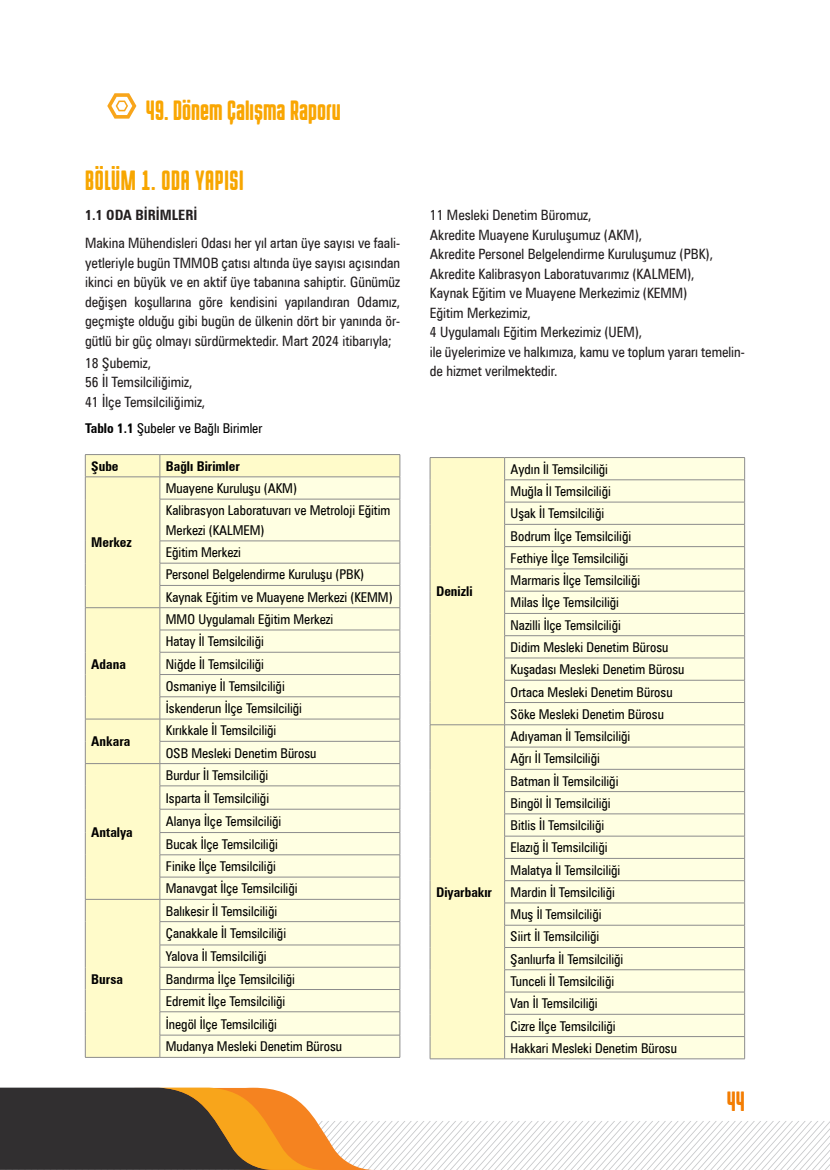
<style>
.page{position:relative;width:830px;height:1170px;background:#fff}
.page>*{position:absolute;margin:0;border:0;box-sizing:border-box;transform-origin:0 0}
.t1{font:21px "Hermano Alto Round";color:#f9a602}
.t2{font:21px "Hermano Alto Round";letter-spacing:.03em;color:#f7a600}
.t3{font:21px "Hermano Alto Round";color:#f37d02}
.t4{font:condensed 14.25px/19.5px "Zurich BT";color:#231f20}
.t5{font:700 condensed 14.25px "Zurich BT";color:#231f20}
.t6{font:condensed 13.5px/22.2px "Zurich BT";color:#000}
.t7{font:700 condensed 13.5px "Zurich BT";color:#000}
.s1{font-weight:700}
</style>
<div class="page">
<img style="left:374px;top:1121px;width:450px;height:48px">
<img style="left:323px;top:1121px;width:51px;height:48px">
<div style="left:0;top:1087px;width:159px;height:82px;background:#312f30"></div>
<img style="left:159px;top:1087px;width:164px;height:82px">
<img style="left:107px;top:93px;width:29px;height:26px">
<div style="left:86px;top:499px;width:74px;height:557px;background:#fffbca"></div>
<div style="left:160px;top:500px;width:239px;height:556px;background:#ffffe2"></div>
<hr style="left:85px;top:499px;width:1px;height:42px;background:#8c8c8c">
<svg style="left:85px;top:454px;width:315px;height:45px;background:#f7f5ce"></svg>
<hr style="left:160px;top:499px;width:240px;height:1px;background:#8c8c8c">
<hr style="left:159px;top:499px;width:1px;height:41px;background:#8c8c8c">
<hr style="left:399px;top:499px;width:1px;height:41px;background:#8c8c8c">
<hr style="left:160px;top:540px;width:240px;height:1px;background:#8c8c8c">
<hr style="left:160px;top:563px;width:240px;height:1px;background:#8c8c8c">
<hr style="left:160px;top:585px;width:240px;height:1px;background:#8c8c8c">
<hr style="left:85px;top:607px;width:75px;height:1px;background:#8c8c8c">
<hr style="left:160px;top:607px;width:240px;height:1px;background:#8c8c8c">
<hr style="left:160px;top:629px;width:240px;height:1px;background:#8c8c8c">
<hr style="left:160px;top:652px;width:240px;height:1px;background:#8c8c8c">
<hr style="left:160px;top:674px;width:240px;height:1px;background:#8c8c8c">
<hr style="left:160px;top:696px;width:240px;height:1px;background:#8c8c8c">
<hr style="left:85px;top:718px;width:75px;height:1px;background:#8c8c8c">
<hr style="left:160px;top:718px;width:240px;height:1px;background:#8c8c8c">
<hr style="left:160px;top:741px;width:240px;height:1px;background:#8c8c8c">
<hr style="left:85px;top:763px;width:75px;height:1px;background:#8c8c8c">
<hr style="left:160px;top:763px;width:240px;height:1px;background:#8c8c8c">
<hr style="left:160px;top:785px;width:240px;height:1px;background:#8c8c8c">
<hr style="left:160px;top:808px;width:240px;height:1px;background:#8c8c8c">
<hr style="left:160px;top:832px;width:240px;height:1px;background:#8c8c8c">
<hr style="left:160px;top:854px;width:240px;height:1px;background:#8c8c8c">
<hr style="left:160px;top:876px;width:240px;height:1px;background:#8c8c8c">
<hr style="left:85px;top:899px;width:75px;height:1px;background:#8c8c8c">
<svg style="left:85px;top:541px;width:1px;height:515px"></svg>
<hr style="left:160px;top:899px;width:240px;height:1px;background:#8c8c8c">
<hr style="left:160px;top:921px;width:240px;height:1px;background:#8c8c8c">
<hr style="left:160px;top:944px;width:240px;height:1px;background:#8c8c8c">
<hr style="left:160px;top:966px;width:240px;height:1px;background:#8c8c8c">
<hr style="left:160px;top:989px;width:240px;height:1px;background:#8c8c8c">
<hr style="left:160px;top:1011px;width:240px;height:1px;background:#8c8c8c">
<hr style="left:160px;top:1034px;width:240px;height:1px;background:#8c8c8c">
<svg style="left:159px;top:541px;width:1px;height:515px"></svg>
<svg style="left:399px;top:541px;width:1px;height:515px"></svg>
<hr style="left:85px;top:1056px;width:75px;height:1px;background:#8c8c8c">
<hr style="left:160px;top:1056px;width:240px;height:1px;background:#8c8c8c">
<div style="left:430px;top:458px;width:74px;height:600px;background:#fffbca"></div>
<div style="left:505px;top:458px;width:239px;height:600px;background:#ffffe2"></div>
<hr style="left:429px;top:457px;width:75px;height:1px;background:#8c8c8c">
<hr style="left:504px;top:457px;width:240px;height:1px;background:#8c8c8c">
<hr style="left:504px;top:479px;width:240px;height:1px;background:#8c8c8c">
<hr style="left:504px;top:502px;width:240px;height:1px;background:#8c8c8c">
<hr style="left:504px;top:524px;width:240px;height:1px;background:#8c8c8c">
<hr style="left:504px;top:546px;width:240px;height:1px;background:#8c8c8c">
<hr style="left:504px;top:568px;width:240px;height:1px;background:#8c8c8c">
<hr style="left:504px;top:591px;width:240px;height:1px;background:#8c8c8c">
<hr style="left:504px;top:613px;width:240px;height:1px;background:#8c8c8c">
<hr style="left:504px;top:635px;width:240px;height:1px;background:#8c8c8c">
<hr style="left:504px;top:657px;width:240px;height:1px;background:#8c8c8c">
<hr style="left:504px;top:680px;width:240px;height:1px;background:#8c8c8c">
<hr style="left:504px;top:702px;width:240px;height:1px;background:#8c8c8c">
<hr style="left:429px;top:724px;width:75px;height:1px;background:#8c8c8c">
<svg style="left:429px;top:457px;width:1px;height:601px"></svg>
<hr style="left:504px;top:724px;width:240px;height:1px;background:#8c8c8c">
<hr style="left:504px;top:746px;width:240px;height:1px;background:#8c8c8c">
<hr style="left:504px;top:769px;width:240px;height:1px;background:#8c8c8c">
<hr style="left:504px;top:791px;width:240px;height:1px;background:#8c8c8c">
<hr style="left:504px;top:813px;width:240px;height:1px;background:#8c8c8c">
<hr style="left:504px;top:835px;width:240px;height:1px;background:#8c8c8c">
<hr style="left:504px;top:858px;width:240px;height:1px;background:#8c8c8c">
<hr style="left:504px;top:880px;width:240px;height:1px;background:#8c8c8c">
<hr style="left:504px;top:902px;width:240px;height:1px;background:#8c8c8c">
<hr style="left:504px;top:924px;width:240px;height:1px;background:#8c8c8c">
<hr style="left:504px;top:947px;width:240px;height:1px;background:#8c8c8c">
<hr style="left:504px;top:969px;width:240px;height:1px;background:#8c8c8c">
<hr style="left:504px;top:991px;width:240px;height:1px;background:#8c8c8c">
<hr style="left:504px;top:1013px;width:240px;height:1px;background:#8c8c8c">
<hr style="left:504px;top:1036px;width:240px;height:1px;background:#8c8c8c">
<svg style="left:504px;top:457px;width:1px;height:601px"></svg>
<svg style="left:744px;top:457px;width:1px;height:601px"></svg>
<hr style="left:429px;top:1058px;width:75px;height:1px;background:#8c8c8c">
<hr style="left:504px;top:1058px;width:240px;height:1px;background:#8c8c8c">
<h1 class="t1" style="left:146px;top:100px;width:196px">49. Dönem Çalışma Raporu</h1>
<h1 class="t2" style="left:85px;top:170px;width:160px">BÖLÜM 1. ODA YAPISI</h1>
<p class="t5" style="left:85px;top:207px;width:114px">1.1 ODA BİRİMLERİ</p>
<p class="t4" style="left:85px;top:233px;width:316px;text-align:justify">Makina Mühendisleri Odası her yıl artan üye sayısı ve faali&shy;yetleriyle bugün TMMOB çatısı altında üye sayısı açısından ikinci en büyük ve en aktif üye tabanına sahiptir. Günümüz değişen koşullarına göre kendisini yapılandıran Odamız, geçmişte olduğu gibi bugün de ülkenin dört bir yanında ör&shy;gütlü bir güç olmayı sürdürmektedir. Mart 2024 itibarıyla;</p>
<p class="t4" style="left:85px;top:353px;width:122px">18 Şubemiz,<br>56 İl Temsilciliğimiz,<br>41 İlçe Temsilciliğimiz,</p>
<p class="t6" style="left:85px;top:417px;width:179px"><span class="s1">Tablo 1.1</span> Şubeler ve Bağlı Birimler</p>
<p class="t7" style="left:91px;top:458px;width:29px">Şube</p>
<p class="t7" style="left:166px;top:458px;width:75px">Bağlı Birimler</p>
<p class="t7" style="left:91px;top:534px;width:42px">Merkez</p>
<p class="t7" style="left:91px;top:655px;width:36px">Adana</p>
<p class="t7" style="left:91px;top:733px;width:41px">Ankara</p>
<p class="t7" style="left:91px;top:823px;width:43px">Antalya</p>
<p class="t7" style="left:91px;top:970px;width:33px">Bursa</p>
<p class="t6" style="left:166px;top:477px;width:226px">Muayene Kuruluşu (AKM)<br>Kalibrasyon Laboratuvarı ve Metroloji Eğitim</p>
<p class="t6" style="left:166px;top:519px;width:228px">Merkezi (KALMEM)<br>Eğitim Merkezi<br>Personel Belgelendirme Kuruluşu (PBK)<br>Kaynak Eğitim ve Muayene Merkezi (KEMM)</p>
<p class="t6" style="left:166px;top:608px;width:169px">MMO Uygulamalı Eğitim Merkezi<br>Hatay İl Temsilciliği<br>Niğde İl Temsilciliği<br>Osmaniye İl Temsilciliği<br>İskenderun İlçe Temsilciliği</p>
<p class="t6" style="left:166px;top:719px;width:152px">Kırıkkale İl Temsilciliği<br>OSB Mesleki Denetim Bürosu</p>
<p class="t6" style="left:166px;top:763px;width:133px;line-height:22.6px">Burdur İl Temsilciliği<br>Isparta İl Temsilciliği<br>Alanya İlçe Temsilciliği<br>Bucak İlçe Temsilciliği<br>Finike İlçe Temsilciliği<br>Manavgat İlçe Temsilciliği</p>
<p class="t6" style="left:166px;top:899px;width:177px;line-height:22.6px">Balıkesir İl Temsilciliği<br>Çanakkale İl Temsilciliği<br>Yalova İl Temsilciliği<br>Bandırma İlçe Temsilciliği<br>Edremit İlçe Temsilciliği<br>İnegöl İlçe Temsilciliği<br>Mudanya Mesleki Denetim Bürosu</p>
<p class="t4" style="left:429px;top:205px;width:316px">11 Mesleki Denetim Büromuz,<br>Akredite Muayene Kuruluşumuz (AKM),<br>Akredite Personel Belgelendirme Kuruluşumuz (PBK), Akredite Kalibrasyon Laboratuvarımız (KALMEM),<br>Kaynak Eğitim ve Muayene Merkezimiz (KEMM)<br>Eğitim Merkezimiz,<br>4 Uygulamalı Eğitim Merkezimiz (UEM),<br>ile üyelerimize ve halkımıza, kamu ve toplum yararı temelin&shy;de hizmet verilmektedir.</p>
<p class="t7" style="left:436px;top:583px;width:38px">Denizli</p>
<p class="t7" style="left:436px;top:883px;width:58px">Diyarbakır</p>
<p class="t6" style="left:510px;top:458px;width:175px">Aydın İl Temsilciliği<br>Muğla İl Temsilciliği<br>Uşak İl Temsilciliği<br>Bodrum İlçe Temsilciliği<br>Fethiye İlçe Temsilciliği<br>Marmaris İlçe Temsilciliği<br>Milas İlçe Temsilciliği<br>Nazilli İlçe Temsilciliği<br>Didim Mesleki Denetim Bürosu<br>Kuşadası Mesleki Denetim Bürosu<br>Ortaca Mesleki Denetim Bürosu<br>Söke Mesleki Denetim Bürosu</p>
<p class="t6" style="left:510px;top:725px;width:168px">Adıyaman İl Temsilciliği<br>Ağrı İl Temsilciliği<br>Batman İl Temsilciliği<br>Bingöl İl Temsilciliği<br>Bitlis İl Temsilciliği<br>Elazığ İl Temsilciliği<br>Malatya İl Temsilciliği<br>Mardin İl Temsilciliği<br>Muş İl Temsilciliği<br>Siirt İl Temsilciliği<br>Şanlıurfa İl Temsilciliği<br>Tunceli İl Temsilciliği<br>Van İl Temsilciliği<br>Cizre İlçe Temsilciliği<br>Hakkari Mesleki Denetim Bürosu</p>
<h1 class="t3" style="left:726px;top:1091px;width:20px">44</h1>
</div>
